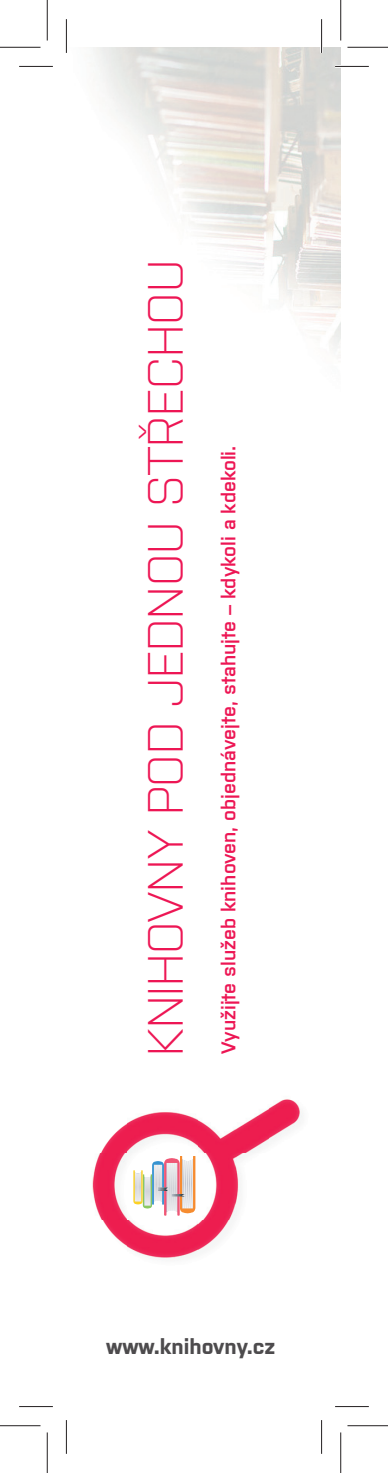
<style>
.page{position:relative;width:388px;height:1473px;background:#fff}
.page>*{position:absolute;margin:0;border:0;box-sizing:border-box;transform-origin:0 0}
.t1{font:300 49.5px "Purista";color:#ed1654}
.t2{font:700 21.38px "Purista";color:#4d4b4d}
.t3{font:600 19.8px "Purista";color:#ed1654}
</style>
<div class="page">
<img style="left:93px;top:47px;width:248px;height:306px">
<img style="left:92px;top:1099px;width:211px;height:161px">
<div style="left:181px;top:1152px;width:13px;height:8px;background:#fff;border-radius:50%"></div>
<div style="left:165px;top:1210px;width:13px;height:8px;background:#fff;border-radius:50%"></div>
<svg style="left:133px;top:1155px;width:62px;height:60px"></svg>
<hr style="left:335px;top:65px;width:34px;height:3px;background:#fff">
<hr style="left:320px;top:19px;width:3px;height:34px;background:#fff">
<hr style="left:19px;top:66px;width:34px;height:1px;background:#231f20">
<hr style="left:335px;top:66px;width:34px;height:1px;background:#231f20">
<hr style="left:19px;top:1405px;width:34px;height:1px;background:#231f20">
<hr style="left:335px;top:1405px;width:34px;height:1px;background:#231f20">
<hr style="left:66px;top:19px;width:1px;height:34px;background:#231f20">
<hr style="left:66px;top:1419px;width:1px;height:34px;background:#231f20">
<hr style="left:321px;top:19px;width:1px;height:34px;background:#231f20">
<hr style="left:321px;top:1419px;width:1px;height:34px;background:#231f20">
<hr style="left:0;top:47px;width:40px;height:1px;background:#231f20">
<hr style="left:347px;top:47px;width:41px;height:1px;background:#231f20">
<hr style="left:0;top:1425px;width:40px;height:1px;background:#231f20">
<hr style="left:347px;top:1425px;width:41px;height:1px;background:#231f20">
<hr style="left:47px;top:0;width:1px;height:40px;background:#231f20">
<hr style="left:47px;top:1432px;width:1px;height:40px;background:#231f20">
<hr style="left:340px;top:0;width:1px;height:40px;background:#231f20">
<hr style="left:340px;top:1432px;width:1px;height:40px;background:#231f20">
<h1 class="t1" style="left:146px;top:1055px;width:797px;rotate:-90deg">KNIHOVNY POD JEDNOU STŘECHOU</h1>
<p class="t3" style="left:221px;top:1054px;width:610px;rotate:-90deg">Využijte služeb knihoven, objednávejte, stahujte – kdykoli a kdekoli.</p>
<p class="t2" style="left:106px;top:1338px;width:171px">www.knihovny.cz</p>
</div>
